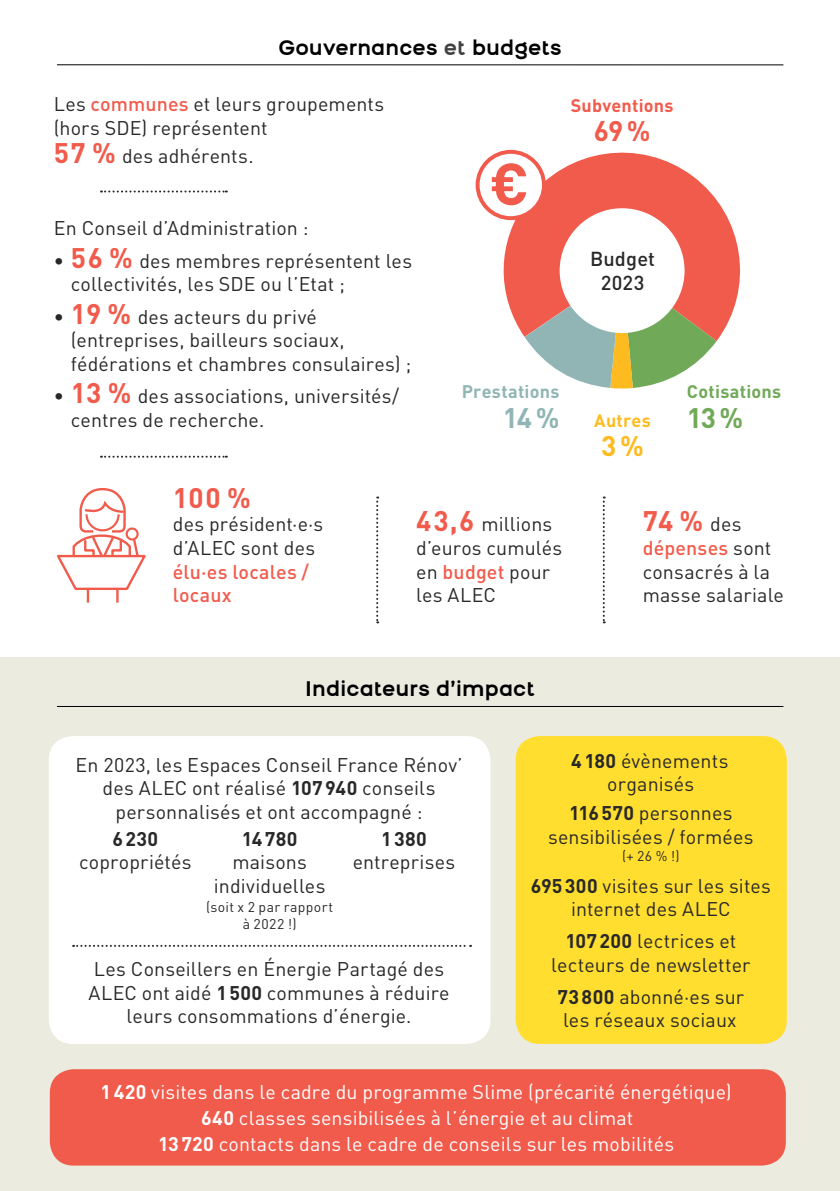
<style>
.page{position:relative;width:840px;height:1191px;background:#fff}
.page>*{position:absolute;margin:0;border:0;box-sizing:border-box;transform-origin:0 0}
.t1{font:700 58px "DIN Pro";color:#f15b4c}
.t2{font:700 28px "DIN Pro";letter-spacing:.005em;color:#f15b4c}
.t3{font:700 28px "DIN Pro";color:#70a957}
.t4{font:700 28px "DIN Pro";color:#91b5b5}
.t5{font:700 28px "DIN Pro";color:#fdbb20}
.t6{font:700 21px "Bronova";letter-spacing:.005em;color:#000}
.t7{font:500 20px/24px "DIN Pro";letter-spacing:.01em;color:#292829;text-align:center}
.t8{font:19.6px/23.6px "DIN Pro";letter-spacing:.005em;color:#292829}
.t9{font:19.6px/26px "DIN Pro";letter-spacing:.005em;color:#fff;text-align:center}
.t10{font:500 19.6px/23.6px "DIN Pro";letter-spacing:.01em;color:#f15b4c}
.t11{font:700 19.6px "DIN Pro";letter-spacing:.02em;color:#292829}
.t12{font:700 18px "DIN Pro";letter-spacing:.015em;color:#70a957}
.t13{font:700 18px "DIN Pro";letter-spacing:.015em;color:#91b5b5}
.t14{font:700 18px "DIN Pro";letter-spacing:.01em;color:#f15b4c}
.t15{font:700 18px "DIN Pro";letter-spacing:.015em;color:#fdbb20}
.t16{font:14px/16.8px "DIN Pro";letter-spacing:.025em;color:#292829;text-align:center}
.s1{color:#414042}
.s2{font-weight:500;color:#f15b4c}
.s3{font-weight:700;font-size:28px;color:#f15b4c}
.s4{font-weight:500;font-size:20px}
.s5{font-weight:400;font-size:19.6px;color:#292829}
.s6{font-weight:700}
</style>
<div class="page">
<div style="left:0;top:658px;width:839px;height:533px;background:#ebebe0"></div>
<div style="left:50px;top:1069px;width:735px;height:96px;background:#f15b4c;border-radius:24px"></div>
<div style="left:49px;top:736px;width:441px;height:308px;background:#fff;border-radius:24px"></div>
<hr style="left:57px;top:64px;width:726px;height:1px;background:#000">
<svg style="left:499px;top:149px;width:242px;height:192px;fill:#f15b4c"></svg>
<svg style="left:524px;top:270px;width:192px;height:119px"></svg>
<div style="left:559px;top:208px;width:125px;height:125px;background:#fff;border-radius:50%"></div>
<hr style="left:57px;top:706px;width:726px;height:1px;background:#000">
<div style="left:87px;top:571px;width:31px;height:33px;border:2px solid #f15b4c"></div>
<svg style="left:57px;top:488px;width:89px;height:103px"></svg>
<svg style="left:602px;top:496px;width:2px;height:127px"></svg>
<svg style="left:376px;top:496px;width:2px;height:127px"></svg>
<svg style="left:101px;top:190px;width:126px;height:2px"></svg>
<svg style="left:101px;top:456px;width:126px;height:2px"></svg>
<div style="left:477px;top:152px;width:66px;height:66px;background:#fff;border-radius:50%"></div>
<div style="left:475px;top:150px;width:70px;height:70px;border:4px solid #f15b4c;border-radius:50%"></div>
<svg style="left:73px;top:945px;width:398px;height:2px"></svg>
<div style="left:515px;top:736px;width:271px;height:308px;background:#ffde2f;border-radius:24px"></div>
<p class="t6" style="left:278px;top:34px;width:284px">Gouvernances <span class="s1">et</span> budgets</p>
<p class="t8" style="left:54px;top:92px;width:332px">Les <span class="s2">communes</span> et leurs groupements (hors SDE) représentent</p>
<p class="t8" style="left:54px;top:143px;width:201px"><span class="s3">57 %</span> des adhérents.</p>
<p class="t8" style="left:54px;top:215px;width:256px">En Conseil d’Administration :</p>
<p class="t8" style="left:71px;top:248px;width:342px;text-indent:-17px"><span class="s4">•</span> <span class="s3">56 %</span> des membres représentent les collectivités, les SDE ou l’Etat ;</p>
<p class="t8" style="left:71px;top:304px;width:341px;text-indent:-17px"><span class="s4">•</span> <span class="s3">19 %</span> des acteurs du privé (entreprises, bailleurs sociaux, fédérations et chambres consulaires) ;</p>
<p class="t8" style="left:71px;top:384px;width:329px;text-indent:-17px"><span class="s4">•</span> <span class="s3">13 %</span> des associations, universités/ centres de recherche.</p>
<h1 class="t1" style="left:489px;top:144px;width:41px">€</h1>
<p class="t14" style="left:570px;top:93px;width:104px">Subventions</p>
<h2 class="t2" style="left:593px;top:112px;width:58px">69%</h2>
<p class="t7" style="left:589px;top:246px;width:67px">Budget<br>2023</p>
<p class="t13" style="left:461px;top:379px;width:99px">Prestations</p>
<h2 class="t4" style="left:502px;top:398px;width:58px">14%</h2>
<p class="t12" style="left:686px;top:379px;width:96px">Cotisations</p>
<p class="t15" style="left:594px;top:408px;width:58px">Autres</p>
<h2 class="t3" style="left:686px;top:398px;width:58px">13%</h2>
<h2 class="t5" style="left:601px;top:427px;width:44px">3%</h2>
<h2 class="t2" style="left:173px;top:479px;width:79px">100 %</h2>
<p class="t8" style="left:173px;top:512px;width:152px">des président∙e∙s d’ALEC sont des</p>
<p class="t10" style="left:173px;top:559px;width:137px">élu∙es locales / locaux</p>
<p class="t8" style="left:416px;top:512px;width:147px"><span class="s3">43,6</span> millions d’euros cumulés en <span class="s2">budget</span> pour les ALEC</p>
<h2 class="t2" style="left:642px;top:502px;width:100px">74 % <span class="s5">des</span></h2>
<p class="t8" style="left:642px;top:535px;width:143px"><span class="s2">dépenses</span> sont consacrés à la masse salariale</p>
<p class="t6" style="left:304px;top:676px;width:232px">Indicateurs d’impact</p>
<p class="t8" style="left:75px;top:752px;width:388px;text-align:center">En 2023, les Espaces Conseil France Rénov’ des ALEC ont réalisé <span class="s6">107940</span> conseils personnalisés et ont accompagné :</p>
<p class="t11" style="left:112px;top:825px;width:47px">6230</p>
<p class="t8" style="left:79px;top:849px;width:114px">copropriétés</p>
<p class="t11" style="left:241px;top:825px;width:57px">14780</p>
<p class="t8" style="left:214px;top:849px;width:113px;text-align:center">maisons individuelles</p>
<p class="t16" style="left:206px;top:898px;width:128px">(soit x 2 par rapport à 2022 !)</p>
<p class="t11" style="left:381px;top:825px;width:47px">1380</p>
<p class="t8" style="left:352px;top:849px;width:104px">entreprises</p>
<p class="t8" style="left:88px;top:956px;width:362px;text-align:center">Les Conseillers en énergie partagé des<br>ALEC ont aidé <span class="s6">1500</span> communes à réduire leurs consommations d’énergie.</p>
<p class="t8" style="left:571px;top:748px;width:159px;text-align:center"><span class="s6">4180</span> évènements organisés</p>
<p class="t8" style="left:547px;top:800px;width:207px;text-align:center"><span class="s6">116570</span> personnes sensibilisées / formées</p>
<p class="t16" style="left:621px;top:846px;width:59px">(+ 26 % !)</p>
<p class="t8" style="left:530px;top:873px;width:241px;text-align:center"><span class="s6">695300</span> visites sur les sites internet des ALEC</p>
<p class="t8" style="left:551px;top:928px;width:201px;text-align:center"><span class="s6">107200</span> lectrices et lecteurs de newsletter</p>
<p class="t8" style="left:557px;top:984px;width:188px"><span class="s6">73800</span> abonné·es sur les réseaux sociaux</p>
<p class="t9" style="left:100px;top:1078px;width:632px"><span class="s6">1420</span> visites dans le cadre du programme Slime (précarité énergétique)<br><span class="s6">640</span> classes sensibilisées à l’énergie et au climat<br><span class="s6">13720</span> contacts dans le cadre de conseils sur les mobilités</p>
</div>
